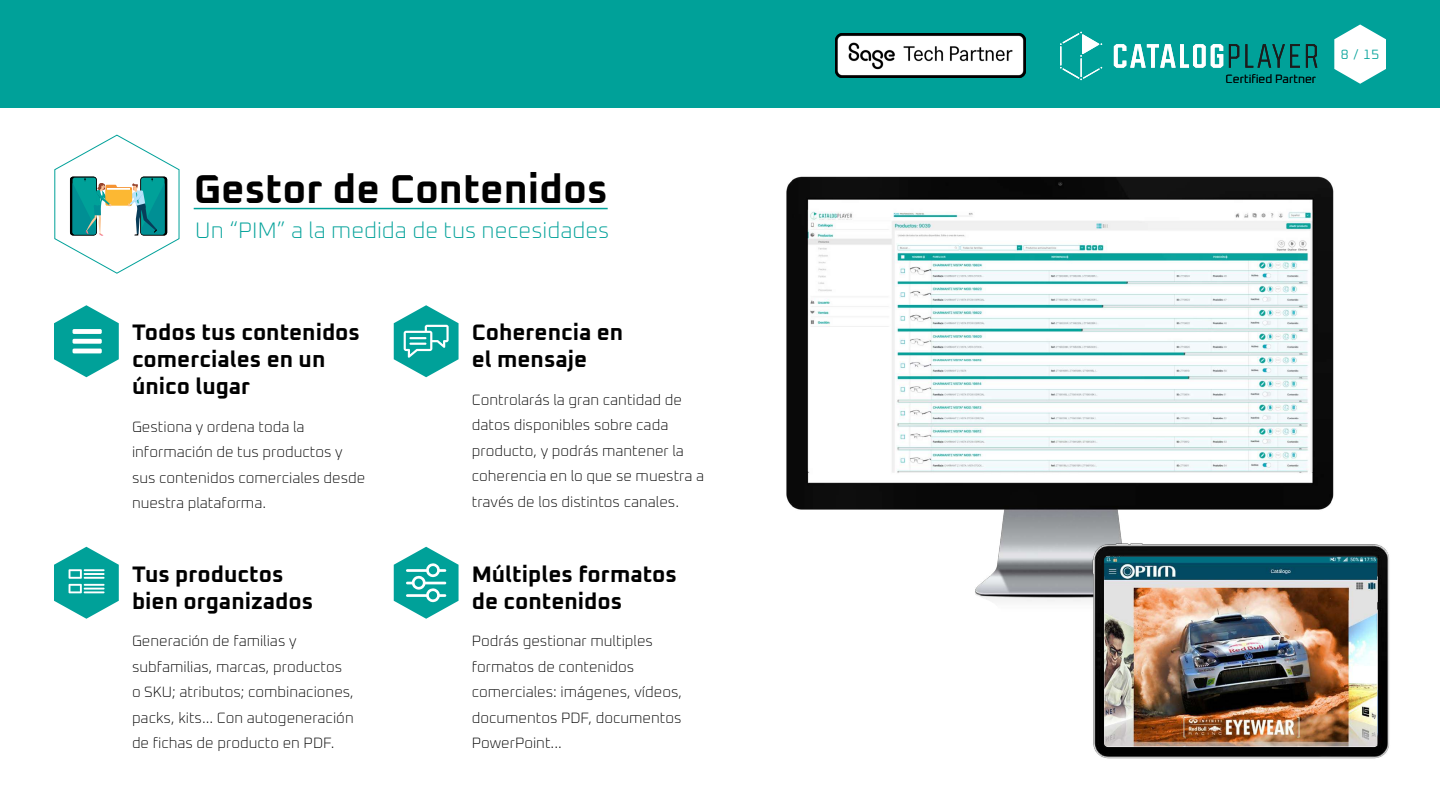
<style>
.page{position:relative;width:1440px;height:810px;background:#fff}
.page>*{position:absolute;margin:0;border:0;box-sizing:border-box;transform-origin:0 0}
.t1{font:700 40.5px "Oxanium";color:#000}
.t2{font:700 22.5px/27px "Oxanium";color:#000}
.t3{font:200 22.5px "Oxanium";color:#00a199}
.t4{font:200 15px/25.5px "Oxanium";color:#000}
.t5{font:300 13.5px "Oxanium";color:#00a199}
.t6{font:300 12px "Oxanium";color:#000}
</style>
<div class="page">
<div style="left:0;top:0;width:1440px;height:108px;background:#00a199"></div>
<svg style="left:1334px;top:24px;width:52px;height:60px"></svg>
<img style="left:836px;top:34px;width:189px;height:44px">
<svg style="left:1114px;top:44px;width:109px;height:24px"></svg>
<svg style="left:1229px;top:44px;width:10px;height:24px"></svg>
<svg style="left:1245px;top:44px;width:55px;height:24px"></svg>
<svg style="left:1306px;top:44px;width:11px;height:24px"></svg>
<svg style="left:1060px;top:32px;width:42px;height:48px"></svg>
<svg style="left:54px;top:547px;width:65px;height:72px"></svg>
<svg style="left:54px;top:305px;width:65px;height:72px"></svg>
<svg style="left:54px;top:134px;width:126px;height:140px"></svg>
<hr style="left:194px;top:208px;width:414px;height:1px;background:#00a199">
<div style="left:73px;top:329px;width:29px;height:5px;background:#fff;border-radius:2px"></div>
<div style="left:73px;top:339px;width:29px;height:5px;background:#fff;border-radius:2px"></div>
<hr style="left:73px;top:349px;width:29px;height:4px;background:#fff;border-radius:2px">
<svg style="left:394px;top:305px;width:65px;height:72px"></svg>
<svg style="left:394px;top:547px;width:65px;height:72px"></svg>
<img style="left:786px;top:176px;width:548px;height:426px">
<img style="left:1086px;top:543px;width:304px;height:216px">
<img style="left:1104px;top:557px;width:273px;height:190px">
<h1 class="t1" style="left:194px;top:163px;width:415px">Gestor de Contenidos</h1>
<h2 class="t3" style="left:195px;top:216px;width:416px">Un “PIM” a la medida de tus necesidades</h2>
<h2 class="t2" style="left:132px;top:318px;width:230px">Todos tus contenidos comerciales en un único lugar</h2>
<p class="t4" style="left:132px;top:413px;width:235px">Gestiona y ordena toda la información de tus productos y sus contenidos comerciales desde nuestra plataforma.</p>
<h2 class="t2" style="left:132px;top:559px;width:183px">Tus productos bien organizados</h2>
<p class="t4" style="left:132px;top:628px;width:224px">Generación de familias y subfamilias, marcas, productos o SKU; atributos; combinaciones, packs, kits... Con autogeneración de fichas de producto en PDF.</p>
<h2 class="t2" style="left:472px;top:318px;width:153px">Coherencia en el mensaje</h2>
<p class="t4" style="left:472px;top:386px;width:234px">Controlarás la gran cantidad de datos disponibles sobre cada producto, y podrás mantener la coherencia en lo que se muestra a través de los distintos canales.</p>
<h2 class="t2" style="left:472px;top:559px;width:207px">Múltiples formatos de contenidos</h2>
<p class="t4" style="left:472px;top:628px;width:212px">Podrás gestionar multiples formatos de contenidos comerciales: imágenes, vídeos, documentos PDF, documentos<br>PowerPoint...</p>
<p class="t6" style="left:1226px;top:72px;width:92px">Certified Partner</p>
<p class="t5" style="left:1341px;top:46px;width:40px">8 / 15</p>
</div>
